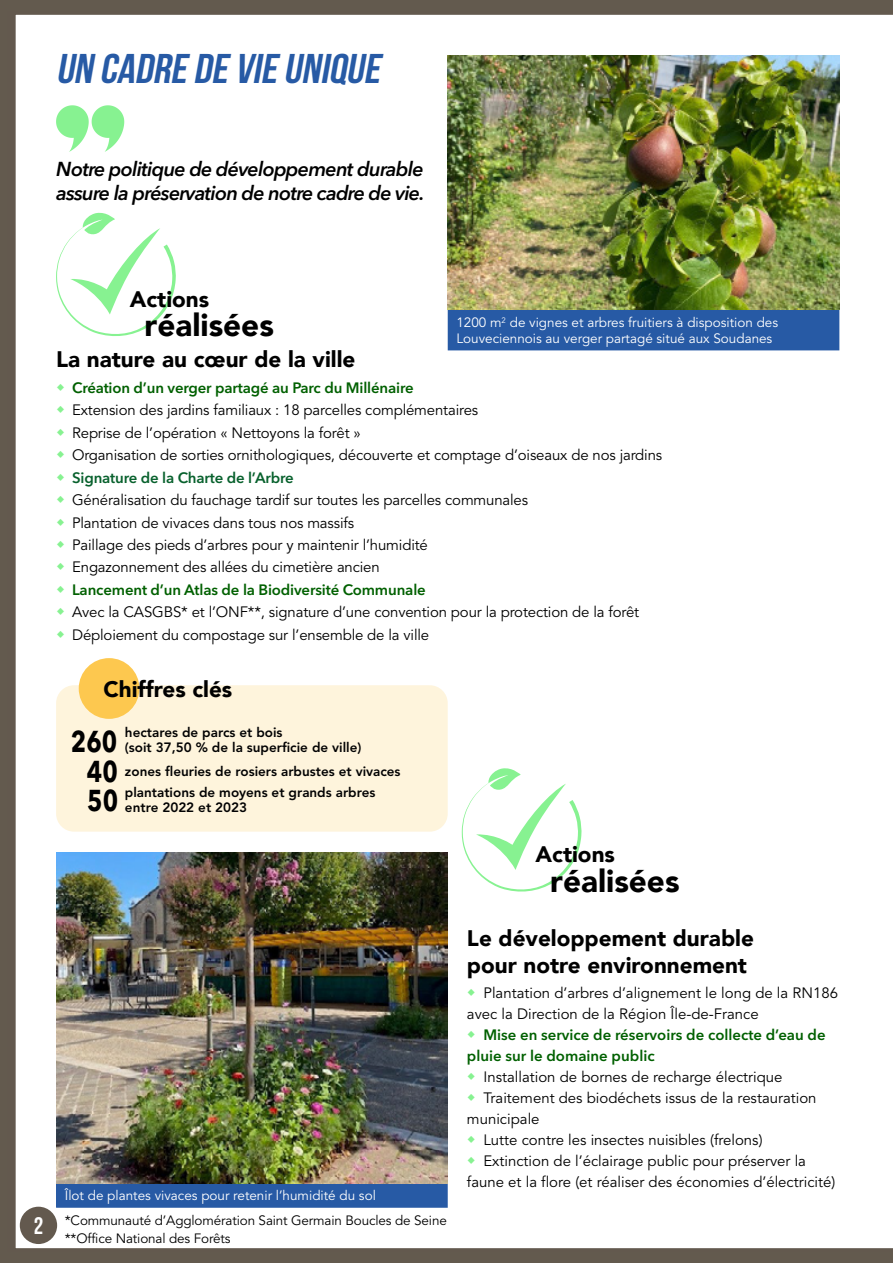
<style>
.page{position:relative;width:893px;height:1263px;background:#fff}
.page>*{position:absolute;margin:0;border:0;box-sizing:border-box;transform-origin:0 0}
.t1{font:italic 700 41.55px "Bebas Neue";color:#275aa5;scale:1.06 1}
.t2{font:900 31.5px "Avenir LT";color:#000}
.t3{font:700 30px "Avenir Next LT Pro";color:#000;scale:.8 1}
.t4{font:900 22.5px/27px "Avenir LT";color:#000}
.t5{font:italic 600 20.1px/24px "Avenir Next Cyr";letter-spacing:-.04em;color:#000}
.t6{font:15px/21px "Avenir";letter-spacing:-.01em;color:#000}
.t7{font:600 15px/21px "Avenir Next LT Pro";letter-spacing:-.01em;color:#006000}
.t8{font:600 15px "Avenir Next LT Pro";letter-spacing:-.01em;color:#08612d}
.t9{font:800 13.5px/15px "Avenir LT Pro";color:#020203}
.t10{font:13.5px/16.2px "Avenir";color:#fff}
.t11{font:13.5px/18px "Avenir";letter-spacing:-.01em;color:#000}
.s1{font-family:"Microsoft Jheng Hei";font-weight:400;color:#87f291}
.s2{font-family:"Microsoft Jheng Hei";color:#87f291}
.s3{font-family:"Avenir Next LT Pro";font-weight:700;font-size:30px;color:#000}
.s4{font-family:"Bebas Neue";font-weight:700;font-size:24px;color:#fff}
</style>
<div class="page">
<img style="left:7px;top:11px;width:886px;height:1241px">
<div style="left:0;top:0;width:893px;height:11px;background:#635a4e"></div>
<div style="left:0;top:1252px;width:893px;height:11px;background:#635a4e"></div>
<div style="left:0;top:0;width:7px;height:1263px;background:#635a4e"></div>
<h1 class="t1" style="left:56px;top:46px;width:314px">UN CADRE DE VIE UNIQUE</h1>
<h3 class="t5" style="left:56px;top:157px;width:370px">Notre politique de développement durable assure la préservation de notre cadre de vie.</h3>
<h3 class="t4" style="left:130px;top:285px;width:81px">Actions</h3>
<h2 class="t2" style="left:145px;top:306px;width:131px">réalisées</h2>
<p class="t10" style="left:456px;top:315px;width:323px">1200 m<sup>2</sup> de vignes et arbres fruitiers à disposition des<br>Louveciennois au verger partagé situé aux Soudanes</p>
<h3 class="t4" style="left:56px;top:346px;width:301px">La nature au cœur de la ville</h3>
<p class="t7" style="left:56px;top:377px;width:359px"><span class="s1">◆</span> Création d’un verger partagé au Parc du Millénaire</p>
<p class="t6" style="left:56px;top:400px;width:424px"><span class="s2">◆</span> Extension des jardins familiaux : 18 parcelles complémentaires</p>
<p class="t6" style="left:56px;top:423px;width:306px"><span class="s2">◆</span> Reprise de l’opération « Nettoyons la forêt »</p>
<p class="t6" style="left:56px;top:445px;width:608px"><span class="s2">◆</span> Organisation de sorties ornithologiques, découverte et comptage d’oiseaux de nos jardins</p>
<p class="t8" style="left:56px;top:468px;width:239px"><span class="s1">◆</span> Signature de la Charte de l’Arbre</p>
<p class="t6" style="left:56px;top:490px;width:474px"><span class="s2">◆</span> Généralisation du fauchage tardif sur toutes les parcelles communales</p>
<p class="t6" style="left:56px;top:512px;width:300px"><span class="s2">◆</span> Plantation de vivaces dans tous nos massifs</p>
<p class="t6" style="left:56px;top:535px;width:373px"><span class="s2">◆</span> Paillage des pieds d’arbres pour y maintenir l’humidité</p>
<p class="t6" style="left:56px;top:557px;width:325px"><span class="s2">◆</span> Engazonnement des allées du cimetière ancien</p>
<p class="t7" style="left:56px;top:579px;width:371px"><span class="s1">◆</span> Lancement d’un Atlas de la Biodiversité Communale</p>
<p class="t6" style="left:56px;top:602px;width:585px"><span class="s2">◆</span> Avec la CASGBS* et l’ONF**, signature d’une convention pour la protection de la forêt</p>
<p class="t6" style="left:56px;top:625px;width:375px"><span class="s2">◆</span> Déploiement du compostage sur l’ensemble de la ville</p>
<h3 class="t4" style="left:103px;top:675px;width:130px">Chiffres clés</h3>
<p class="t9" style="left:71px;top:725px;width:292px;text-indent:54px">hectares de parcs et bois<br><span class="s3">260</span> (soit 37,50 % de la superficie de ville)</p>
<p class="t9" style="left:87px;top:763px;width:315px"><span class="s3">40</span> zones fleuries de rosiers arbustes et vivaces</p>
<h3 class="t3" style="left:87px;top:782px;width:40px">50</h3>
<p class="t9" style="left:125px;top:785px;width:252px">plantations de moyens et grands arbres entre 2022 et 2023</p>
<p class="t10" style="left:65px;top:1187px;width:313px">Îlot de plantes vivaces pour retenir l’humidité du sol</p>
<p class="t11" style="left:65px;top:1212px;width:384px;text-indent:-31px"><span class="s4">2</span> *Communauté d’Agglomération Saint Germain Boucles de Seine **Office National des Forêts</p>
<h3 class="t4" style="left:535px;top:841px;width:81px">Actions</h3>
<h2 class="t2" style="left:550px;top:861px;width:131px">réalisées</h2>
<h3 class="t4" style="left:467px;top:924px;width:288px">Le développement durable pour notre environnement</h3>
<p class="t6" style="left:467px;top:983px;width:372px"><span class="s2">◆</span> Plantation d’arbres d’alignement le long de la RN186 avec la Direction de la Région Île-de-France</p>
<p class="t7" style="left:467px;top:1024px;width:360px"><span class="s1">◆</span> Mise en service de réservoirs de collecte d’eau de pluie sur le domaine public</p>
<p class="t6" style="left:467px;top:1067px;width:317px"><span class="s2">◆</span> Installation de bornes de recharge électrique</p>
<p class="t6" style="left:467px;top:1088px;width:351px"><span class="s2">◆</span> Traitement des biodéchets issus de la restauration municipale</p>
<p class="t6" style="left:467px;top:1130px;width:297px"><span class="s2">◆</span> Lutte contre les insectes nuisibles (frelons)</p>
<p class="t6" style="left:467px;top:1151px;width:370px"><span class="s2">◆</span> Extinction de l’éclairage public pour préserver la faune et la flore (et réaliser des économies d’électricité)</p>
</div>
